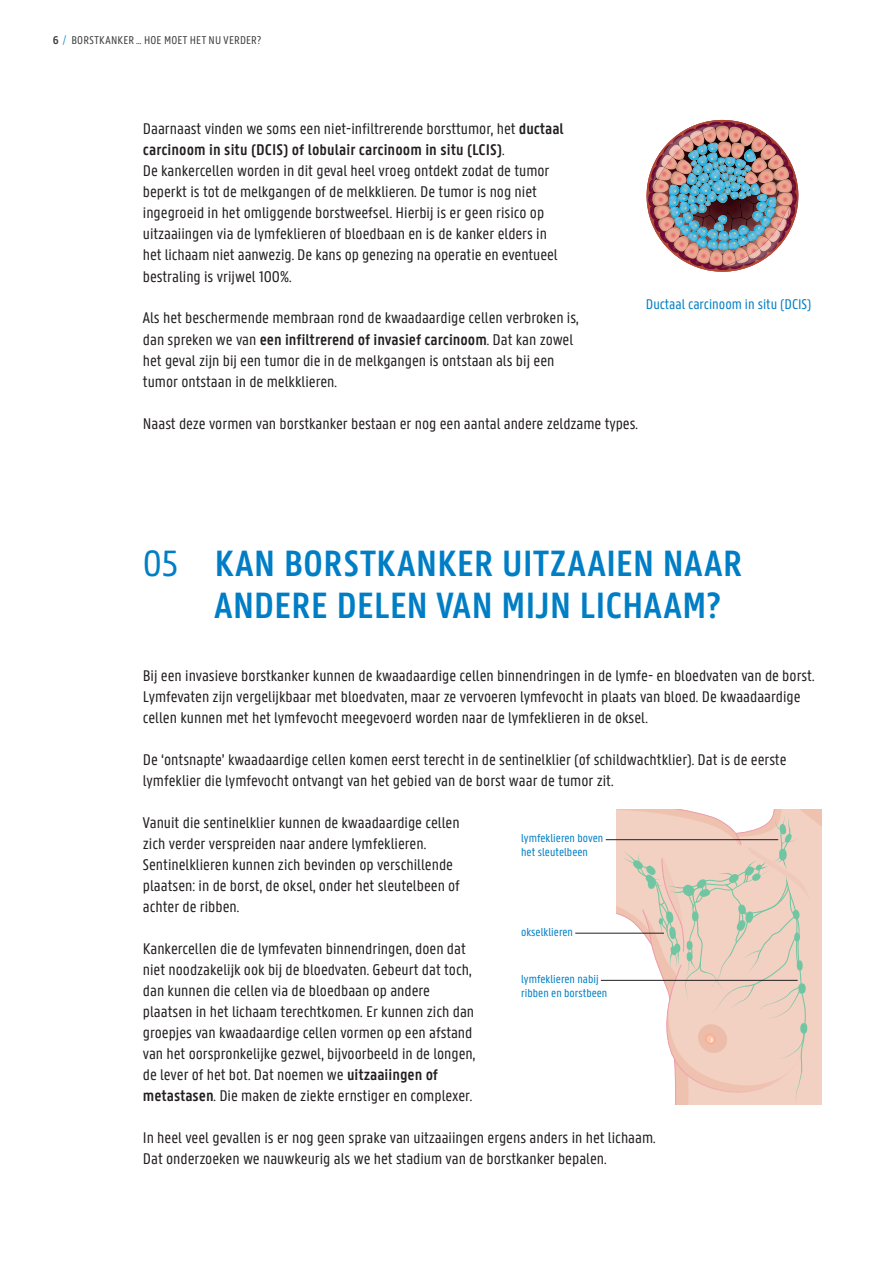
<style>
.page{position:relative;width:893px;height:1263px;background:#fff}
.page>*{position:absolute;margin:0;border:0;box-sizing:border-box;transform-origin:0 0}
.t1{font:600 39px/42px "U Gent Panno Text";letter-spacing:.005em;color:#007ec5}
.t2{font:16.5px/21px "U Gent Panno Text";color:#231f20}
.t3{font:15px "U Gent Panno Text";color:#007ec5}
.t4{font:12.3px/13.8px "U Gent Panno Text";color:#007ec5}
.t5{font:12px "U Gent Panno Text";letter-spacing:.01em;color:#3e3e3f}
.s1{font-weight:600}
.s2{font-weight:300;color:#0085c9}
.s3{font-weight:400}
</style>
<div class="page">
<img style="left:647px;top:120px;width:151px;height:152px">
<svg style="left:617px;top:810px;width:204px;height:294px"></svg>
<div style="left:798px;top:983px;width:8px;height:11px;background:#70c6a2;border-radius:50%"></div>
<hr style="left:606px;top:839px;width:172px;height:1px;background:#231f20">
<hr style="left:575px;top:933px;width:89px;height:1px;background:#231f20">
<hr style="left:601px;top:980px;width:197px;height:1px;background:#231f20">
<p class="t5" style="left:53px;top:33px;width:210px"><span class="s1">6</span> <span class="s2">/</span> BORSTKANKER … HOE MOET HET NU VERDER?</p>
<p class="t2" style="left:143px;top:118px;width:422px">Daarnaast vinden we soms een niet-infiltrerende borsttumor, het <span class="s1">ductaal carcinoom in situ (DCIS) of lobulair carcinoom in situ (LCIS)</span>.<br>De kankercellen worden in dit geval heel vroeg ontdekt zodat de tumor beperkt is tot de melkgangen of de melkklieren. De tumor is nog niet ingegroeid in het omliggende borstweefsel. Hierbij is er geen risico op uitzaaiingen via de lymfeklieren of bloedbaan en is de kanker elders in het lichaam niet aanwezig. De kans op genezing na operatie en eventueel bestraling is vrijwel 100%.</p>
<p class="t2" style="left:143px;top:307px;width:437px">Als het beschermende membraan rond de kwaadaardige cellen verbroken is, dan spreken we van <span class="s1">een infiltrerend of invasief carcinoom</span>. Dat kan zowel het geval zijn bij een tumor die in de melkgangen is ontstaan als bij een tumor ontstaan in de melkklieren.</p>
<p class="t2" style="left:143px;top:412px;width:497px">Naast deze vormen van borstkanker bestaan er nog een aantal andere zeldzame types.</p>
<p class="t3" style="left:646px;top:295px;width:167px">Ductaal carcinoom in situ (DCIS)</p>
<h1 class="t1" style="left:214px;top:541px;width:530px;text-indent:-71px"><span class="s3">05</span> KAN BORSTKANKER UITZAAIEN NAAR<br>ANDERE DELEN VAN MIJN LICHAAM?</h1>
<p class="t2" style="left:143px;top:664px;width:673px">Bij een invasieve borstkanker kunnen de kwaadaardige cellen binnendringen in de lymfe- en bloedvaten van de borst.<br>Lymfevaten zijn vergelijkbaar met bloedvaten, maar ze vervoeren lymfevocht in plaats van bloed. De kwaadaardige cellen kunnen met het lymfevocht meegevoerd worden naar de lymfeklieren in de oksel.</p>
<p class="t2" style="left:143px;top:748px;width:645px">De ‘ontsnapte’ kwaadaardige cellen komen eerst terecht in de sentinelklier (of schildwachtklier). Dat is de eerste lymfeklier die lymfevocht ontvangt van het gebied van de borst waar de tumor zit.</p>
<p class="t2" style="left:143px;top:811px;width:318px">Vanuit die sentinelklier kunnen de kwaadaardige cellen zich verder verspreiden naar andere lymfeklieren.<br>Sentinelklieren kunnen zich bevinden op verschillende plaatsen: in de borst, de oksel, onder het sleutelbeen of achter de ribben.</p>
<p class="t2" style="left:143px;top:937px;width:334px">Kankercellen die de lymfevaten binnendringen, doen dat niet noodzakelijk ook bij de bloedvaten. Gebeurt dat toch, dan kunnen die cellen via de bloedbaan op andere plaatsen in het lichaam terechtkomen. Er kunnen zich dan groepjes van kwaadaardige cellen vormen op een afstand van het oorspronkelijke gezwel, bijvoorbeeld in de longen, de lever of het bot. Dat noemen we <span class="s1">uitzaaiingen of metastasen</span>. Die maken de ziekte ernstiger en complexer.</p>
<p class="t2" style="left:143px;top:1126px;width:514px">In heel veel gevallen is er nog geen sprake van uitzaaiingen ergens anders in het lichaam.<br>Dat onderzoeken we nauwkeurig als we het stadium van de borstkanker bepalen.</p>
<p class="t4" style="left:521px;top:831px;width:84px">lymfeklieren boven het sleutelbeen</p>
<p class="t4" style="left:521px;top:924px;width:53px">okselklieren</p>
<p class="t4" style="left:521px;top:972px;width:88px">lymfeklieren nabij ribben en borstbeen</p>
</div>
